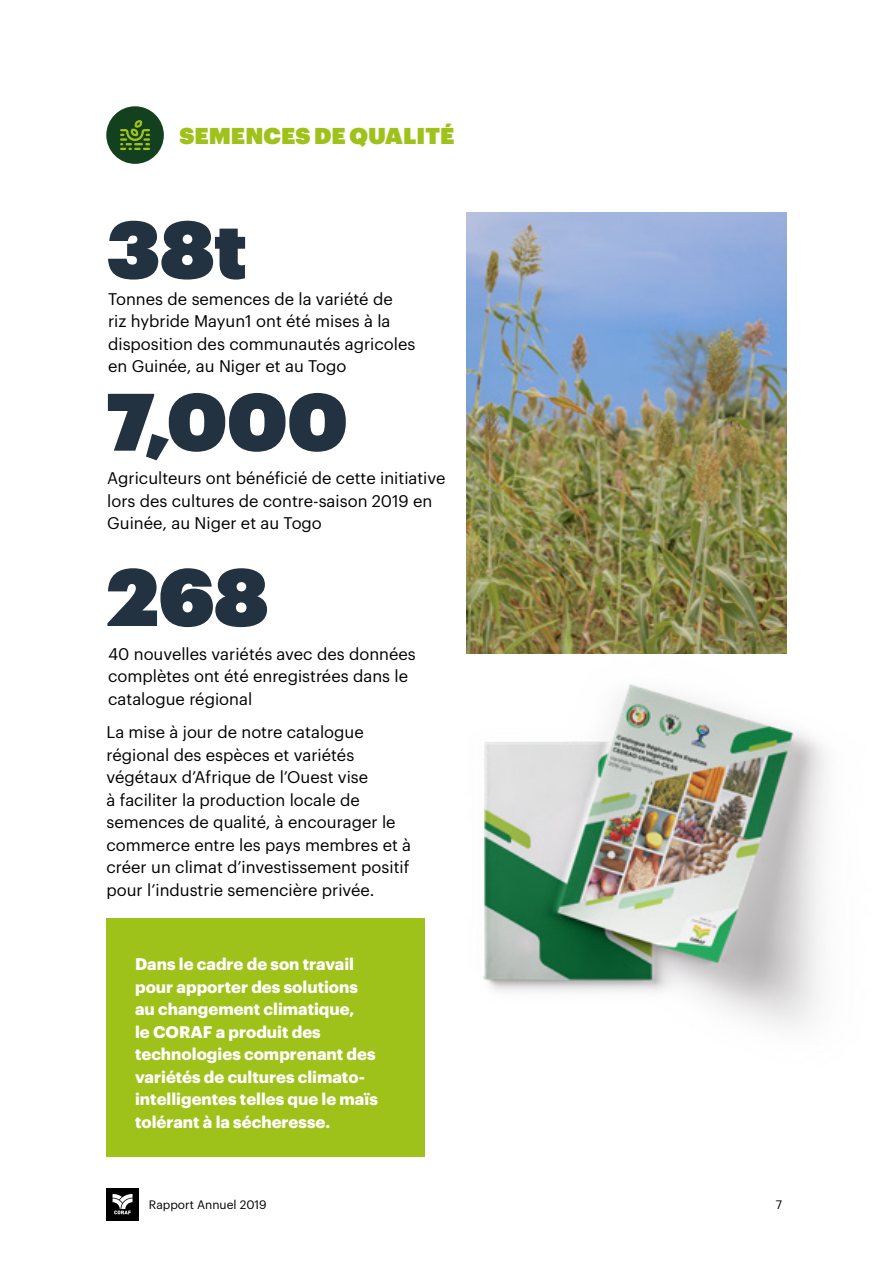
<style>
.page{position:relative;width:893px;height:1263px;background:#fff}
.page>*{position:absolute;margin:0;border:0;box-sizing:border-box;transform-origin:0 0}
.t1{font:79.5px/172.2px "Graphik Super";color:#233240}
.t2{font:22.5px "Graphik Super";letter-spacing:.005em;color:#9ec21a}
.t3{font:16.5px/22.5px "Graphik";color:#000}
.t4{font:700 16.5px/22.5px "Graphik";color:#fff}
.t5{font:12px "Graphik";color:#000}
</style>
<div class="page">
<div style="left:106px;top:1188px;width:33px;height:32px;background:#000"></div>
<svg style="left:113px;top:1194px;width:19px;height:20px"></svg>
<div style="left:106px;top:918px;width:318px;height:239px;background:#9ec21a"></div>
<div style="left:106px;top:106px;width:58px;height:58px;background:#13401e;border-radius:50%"></div>
<svg style="left:120px;top:120px;width:30px;height:30px"></svg>
<img style="left:483px;top:684px;width:344px;height:343px">
<img style="left:467px;top:213px;width:320px;height:441px">
<h2 class="t2" style="left:179px;top:119px;width:276px">SEMENCES DE QUALITÉ</h2>
<h1 class="t1" style="left:106px;top:156px;width:243px">38t<br>7,000</h1>
<p class="t3" style="left:108px;top:286px;width:309px">Tonnes de semences de la variété de<br>riz hybride Mayun1 ont été mises à la disposition des communautés agricoles en Guinée, au Niger et au Togo</p>
<p class="t3" style="left:107px;top:466px;width:340px">Agriculteurs ont bénéficié de cette initiative lors des cultures de contre-saison 2019 en<br>Guinée, au Niger et au Togo</p>
<h1 class="t1" style="left:107px;top:503px;width:163px">268</h1>
<p class="t3" style="left:108px;top:641px;width:309px">40 nouvelles variétés avec des données complètes ont été enregistrées dans le catalogue régional</p>
<p class="t3" style="left:107px;top:720px;width:306px">La mise à jour de notre catalogue régional des espèces et variétés végétaux d’Afrique de l’Ouest vise<br>à faciliter la production locale de semences de qualité, à encourager le commerce entre les pays membres et à créer un climat d’investissement positif pour l’industrie semencière privée.</p>
<p class="t4" style="left:135px;top:951px;width:244px">Dans le cadre de son travail pour apporter des solutions au changement climatique,<br>le CORAF a produit des technologies comprenant des variétés de cultures climato&shy;intelligentes telles que le maïs tolérant à la sécheresse.</p>
<p class="t5" style="left:149px;top:1196px;width:119px">Rapport Annuel 2019</p>
<p class="t5" style="left:776px;top:1196px;width:8px">7</p>
</div>
